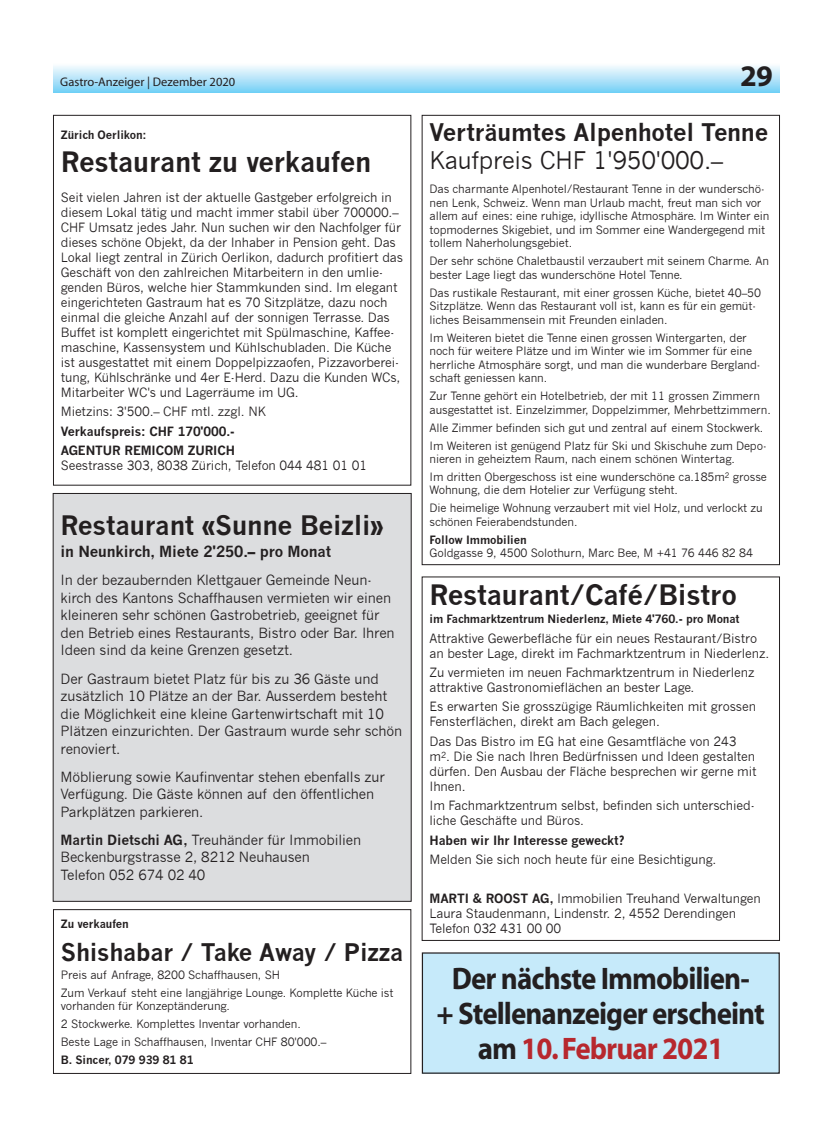
<style>
.page{position:relative;width:833px;height:1134px;background:#fff}
.page>*{position:absolute;margin:0;border:0;box-sizing:border-box;transform-origin:0 0}
.t1{font:31.25px/35px "Myriad Headline";letter-spacing:-.01em;color:#231f20;text-align:center;scale:.92 1}
.t2{font:30px "Myriad Headline";color:#231f20}
.t3{font:700 27.5px "News Gothic";letter-spacing:-.01em;color:#231f20}
.t4{font:700 26.25px "News Gothic";letter-spacing:-.01em;color:#231f20}
.t5{font:700 23.75px "News Gothic";letter-spacing:-.01em;color:#231f20}
.t6{font:23.75px "News Gothic";letter-spacing:-.01em;color:#231f20}
.t7{font:700 15px "News Gothic";letter-spacing:-.01em;color:#231f20}
.t8{font:13.75px/17.5px "News Gothic";letter-spacing:-.01em;color:#231f20}
.t9{font:12.5px/15px "News Gothic";letter-spacing:-.01em;color:#231f20}
.t10{font:700 12.5px/19.4px "News Gothic";letter-spacing:-.01em;color:#231f20}
.t11{font:12.5px "Myriad";color:#231f20}
.t12{font:11.25px/13.5px "News Gothic";letter-spacing:-.01em;color:#231f20}
.t13{font:700 11.25px "News Gothic";letter-spacing:-.01em;color:#231f20}
.s1{font-weight:700}
.s2{color:#b7282e}
</style>
<div class="page">
<div style="left:53px;top:64px;width:727px;height:28px;background:linear-gradient(to bottom,#fbfcfe,#7dd2f6)"></div>
<div style="left:422px;top:953px;width:357px;height:120px;background:#c6eafa"></div>
<div style="left:422px;top:952px;width:358px;height:122px;border:1px solid #231f20"></div>
<div style="left:53px;top:115px;width:358px;height:370px;border:1px solid #231f20"></div>
<div style="left:422px;top:577px;width:358px;height:364px;border:1px solid #231f20"></div>
<div style="left:53px;top:909px;width:358px;height:165px;border:1px solid #231f20"></div>
<div style="left:53px;top:493px;width:358px;height:408px;background:#dcdddf"></div>
<div style="left:53px;top:493px;width:358px;height:409px;border:1px solid #231f20"></div>
<p class="t11" style="left:60px;top:76px;width:176px">Gastro-Anzeiger | Dezember 2020</p>
<h2 class="t2" style="left:740px;top:61px;width:34px">29</h2>
<p class="t13" style="left:61px;top:128px;width:87px">Zürich Oerlikon:</p>
<h3 class="t3" style="left:61px;top:145px;width:312px">Restaurant zu verkaufen</h3>
<p class="t9" style="left:61px;top:190px;width:344px">Seit vielen Jahren ist der aktuelle Gastgeber erfolgreich in diesem Lokal tätig und macht immer stabil über 700000.– CHF Umsatz jedes Jahr. Nun suchen wir den Nachfolger für dieses schöne Objekt, da der Inhaber in Pension geht. Das Lokal liegt zentral in Zürich Oerlikon, dadurch profitiert das Geschäft von den zahlreichen Mitarbeitern in den umlie&shy;genden Büros, welche hier Stammkunden sind. Im elegant eingerichteten Gastraum hat es 70 Sitzplätze, dazu noch einmal die gleiche Anzahl auf der sonnigen Terrasse. Das Buffet ist komplett eingerichtet mit Spülmaschine, Kaffee&shy;maschine, Kassensystem und Kühlschubladen. Die Küche ist ausgestattet mit einem Doppelpizzaofen, Pizzavorberei&shy;tung, Kühlschränke und 4er E-Herd. Dazu die Kunden WCs, Mitarbeiter WC's und Lagerräume im UG.</p>
<p class="t9" style="left:61px;top:404px;width:207px">Mietzins: 3'500.– CHF mtl. zzgl. NK</p>
<p class="t10" style="left:61px;top:421px;width:176px">Verkaufspreis: CHF 170'000.-<br>AGENTUR REMICOM ZURICH</p>
<p class="t9" style="left:61px;top:458px;width:308px">Seestrasse 303, 8038 Zürich, Telefon 044 481 01 01</p>
<h3 class="t4" style="left:61px;top:509px;width:325px">Restaurant «Sunne Beizli»</h3>
<p class="t7" style="left:61px;top:543px;width:272px">in Neunkirch, Miete 2'250.– pro Monat</p>
<p class="t8" style="left:61px;top:572px;width:336px">In der bezaubernden Klettgauer Gemeinde Neun&shy;kirch des Kantons Schaffhausen vermieten wir einen kleineren sehr schönen Gastrobetrieb, geeignet für den Betrieb eines Restaurants, Bistro oder Bar. Ihren Ideen sind da keine Grenzen gesetzt.</p>
<p class="t8" style="left:61px;top:670px;width:343px">Der Gastraum bietet Platz für bis zu 36 Gäste und zusätzlich 10 Plätze an der Bar. Ausserdem besteht die Möglichkeit eine kleine Gartenwirtschaft mit 10<br>Plätzen einzurichten. Der Gastraum wurde sehr schön renoviert.</p>
<p class="t8" style="left:61px;top:768px;width:326px">Möblierung sowie Kaufinventar stehen ebenfalls zur<br>Verfügung. Die Gäste können auf den öffentlichen<br>Parkplätzen parkieren.</p>
<p class="t8" style="left:61px;top:831px;width:302px"><span class="s1">Martin Dietschi AG,</span> Treuhänder für Immobilien<br>Beckenburgstrasse 2, 8212 Neuhausen<br>Telefon 052 674 02 40</p>
<p class="t13" style="left:61px;top:917px;width:69px">Zu verkaufen</p>
<h3 class="t5" style="left:61px;top:937px;width:344px">Shishabar / Take Away / Pizza</h3>
<p class="t12" style="left:61px;top:966px;width:334px;line-height:17.9px">Preis auf Anfrage, 8200 Schaffhausen, SH<br>Zum Verkauf steht eine langjährige Lounge. Komplette Küche ist</p>
<p class="t12" style="left:61px;top:997px;width:267px;line-height:17.9px">vorhanden für Konzeptänderung.<br>2 Stockwerke. Komplettes Inventar vorhanden.<br>Beste Lage in Schaffhausen, Inventar CHF 80'000.–</p>
<p class="t13" style="left:61px;top:1053px;width:134px">B. Sincer, 079 939 81 81</p>
<h3 class="t5" style="left:429px;top:117px;width:340px">Verträumtes Alpenhotel Tenne</h3>
<h3 class="t6" style="left:429px;top:147px;width:295px">Kaufpreis CHF 1'950'000.–</h3>
<p class="t12" style="left:429px;top:183px;width:341px">Das charmante Alpenhotel/Restaurant Tenne in der wunderschö&shy;nen Lenk, Schweiz. Wenn man Urlaub macht, freut man sich vor allem auf eines: eine ruhige, idyllische Atmosphäre. Im Winter ein topmodernes Skigebiet, und im Sommer eine Wandergegend mit tollem Naherholungsgebiet.</p>
<p class="t12" style="left:429px;top:254px;width:341px">Der sehr schöne Chaletbaustil verzaubert mit seinem Charme. An bester Lage liegt das wunderschöne Hotel Tenne.</p>
<p class="t12" style="left:429px;top:286px;width:333px">Das rustikale Restaurant, mit einer grossen Küche, bietet 40–50<br>Sitzplätze. Wenn das Restaurant voll ist, kann es für ein gemüt&shy;liches Beisammensein mit Freunden einladen.</p>
<p class="t12" style="left:429px;top:331px;width:332px">Im Weiteren bietet die Tenne einen grossen Wintergarten, der noch für weitere Plätze und im Winter wie im Sommer für eine herrliche Atmosphäre sorgt, und man die wunderbare Bergland&shy;schaft geniessen kann.</p>
<p class="t12" style="left:429px;top:389px;width:343px">Zur Tenne gehört ein Hotelbetrieb, der mit 11 grossen Zimmern ausgestattet ist. Einzelzimmer, Doppelzimmer, Mehrbettzimmern.</p>
<p class="t12" style="left:429px;top:419px;width:338px;line-height:17.9px">Alle Zimmer befinden sich gut und zentral auf einem Stockwerk.<br>Im Weiteren ist genügend Platz für Ski und Skischuhe zum Depo-</p>
<p class="t12" style="left:429px;top:450px;width:339px;line-height:17.9px">nieren in geheiztem Raum, nach einem schönen Wintertag.<br>Im dritten Obergeschoss ist eine wunderschöne ca.185m<sup>2</sup> grosse</p>
<p class="t12" style="left:429px;top:481px;width:335px;line-height:17.9px">Wohnung, die dem Hotelier zur Verfügung steht.<br>Die heimelige Wohnung verzaubert mit viel Holz, und verlockt zu</p>
<p class="t12" style="left:429px;top:515px;width:149px">schönen Feierabendstunden.</p>
<p class="t13" style="left:429px;top:533px;width:99px">Follow Immobilien</p>
<p class="t12" style="left:429px;top:546px;width:325px">Goldgasse 9, 4500 Solothurn, Marc Bee, M +41 76 446 82 84</p>
<h3 class="t3" style="left:429px;top:578px;width:309px">Restaurant/Café/Bistro</h3>
<p class="t13" style="left:429px;top:612px;width:311px">im Fachmarktzentrum Niederlenz, Miete 4'760.- pro Monat</p>
<p class="t9" style="left:429px;top:631px;width:341px">Attraktive Gewerbefläche für ein neues Restaurant/Bistro an bester Lage, direkt im Fachmarktzentrum in Niederlenz.</p>
<p class="t9" style="left:429px;top:665px;width:326px">Zu vermieten im neuen Fachmarktzentrum in Niederlenz attraktive Gastronomieflächen an bester Lage.</p>
<p class="t9" style="left:429px;top:699px;width:328px">Es erwarten Sie grosszügige Räumlichkeiten mit grossen<br>Fensterflächen, direkt am Bach gelegen.</p>
<p class="t9" style="left:429px;top:734px;width:329px">Das Das Bistro im EG hat eine Gesamtfläche von 243 m<sup>2</sup>. Die Sie nach Ihren Bedürfnissen und Ideen gestalten dürfen. Den Ausbau der Fläche besprechen wir gerne mit Ihnen.</p>
<p class="t9" style="left:429px;top:798px;width:326px">Im Fachmarktzentrum selbst, befinden sich unterschied&shy;liche Geschäfte und Büros.</p>
<p class="t10" style="left:429px;top:830px;width:196px">Haben wir Ihr Interesse geweckt?</p>
<p class="t9" style="left:429px;top:852px;width:288px">Melden Sie sich noch heute für eine Besichtigung.</p>
<p class="t9" style="left:429px;top:891px;width:333px"><span class="s1">MARTI &amp; ROOST AG,</span> Immobilien Treuhand Verwaltungen<br>Laura Staudenmann, Lindenstr. 2, 4552 Derendingen<br>Telefon 032 431 00 00</p>
<h1 class="t1" style="left:437px;top:962px;width:358px">Der nächste Immobilien-<br>+ Stellenanzeiger erscheint am <span class="s2">10. Februar 2021</span></h1>
</div>
